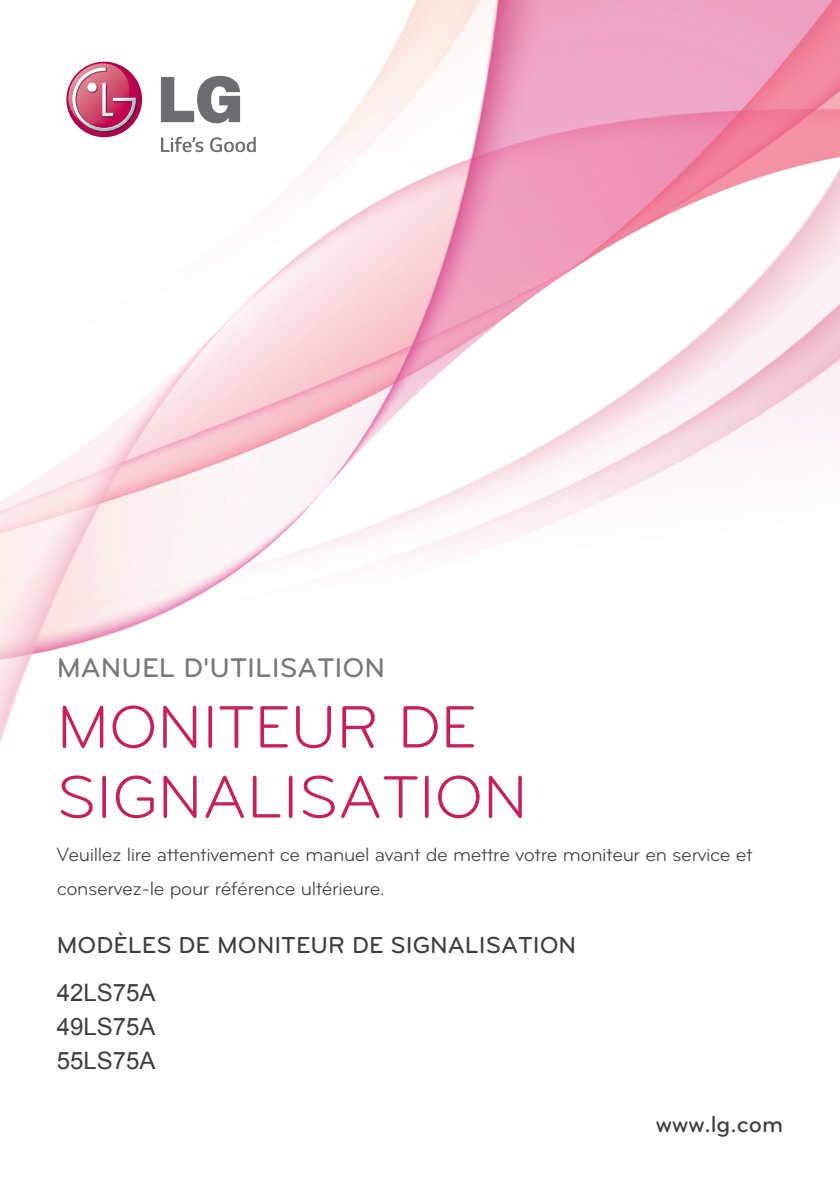
<style>
.page{position:relative;width:840px;height:1191px;background:#fff}
.page>*{position:absolute;margin:0;border:0;box-sizing:border-box;transform-origin:0 0}
.t1{font:62px/70px "Bryant LG";color:#c8205d}
.t2{font:500 28px "Bryant LG";color:#76787b}
.t3{font:500 24px "Bryant LG";color:#3e3e3f}
.t4{font:24px "Arial";color:#3e3e3f}
.t5{font:20px/34px "Bryant LG";letter-spacing:-.02em;color:#3e3e3f}
</style>
<div class="page">
<img style="left:0;top:0;width:839px;height:744px">
<svg style="left:66px;top:62px;width:76px;height:75px"></svg>
<svg style="left:65px;top:63px;width:72px;height:70px"></svg>
<svg style="left:161px;top:76px;width:79px;height:47px"></svg>
<svg style="left:161px;top:137px;width:42px;height:15px"></svg>
<svg style="left:210px;top:137px;width:46px;height:15px"></svg>
<p class="t2" style="left:57px;top:651px;width:330px">MANUEL D'UTILISATION</p>
<p class="t1" style="left:57px;top:692px;width:472px">MONITEUR DE<br>SIGNALISATION</p>
<p class="t5" style="left:57px;top:838px;width:697px">Veuillez lire attentivement ce manuel avant de mettre votre moniteur en service et conservez-le pour référence ultérieure.</p>
<p class="t3" style="left:57px;top:930px;width:520px">MODÈLES DE MONITEUR DE SIGNALISATION</p>
<p class="t4" style="left:57px;top:976px;width:100px">42LS75A</p>
<p class="t4" style="left:57px;top:1010px;width:100px">49LS75A</p>
<p class="t4" style="left:57px;top:1044px;width:100px">55LS75A</p>
<p class="t3" style="left:655px;top:1109px;width:129px">www.lg.com</p>
</div>
